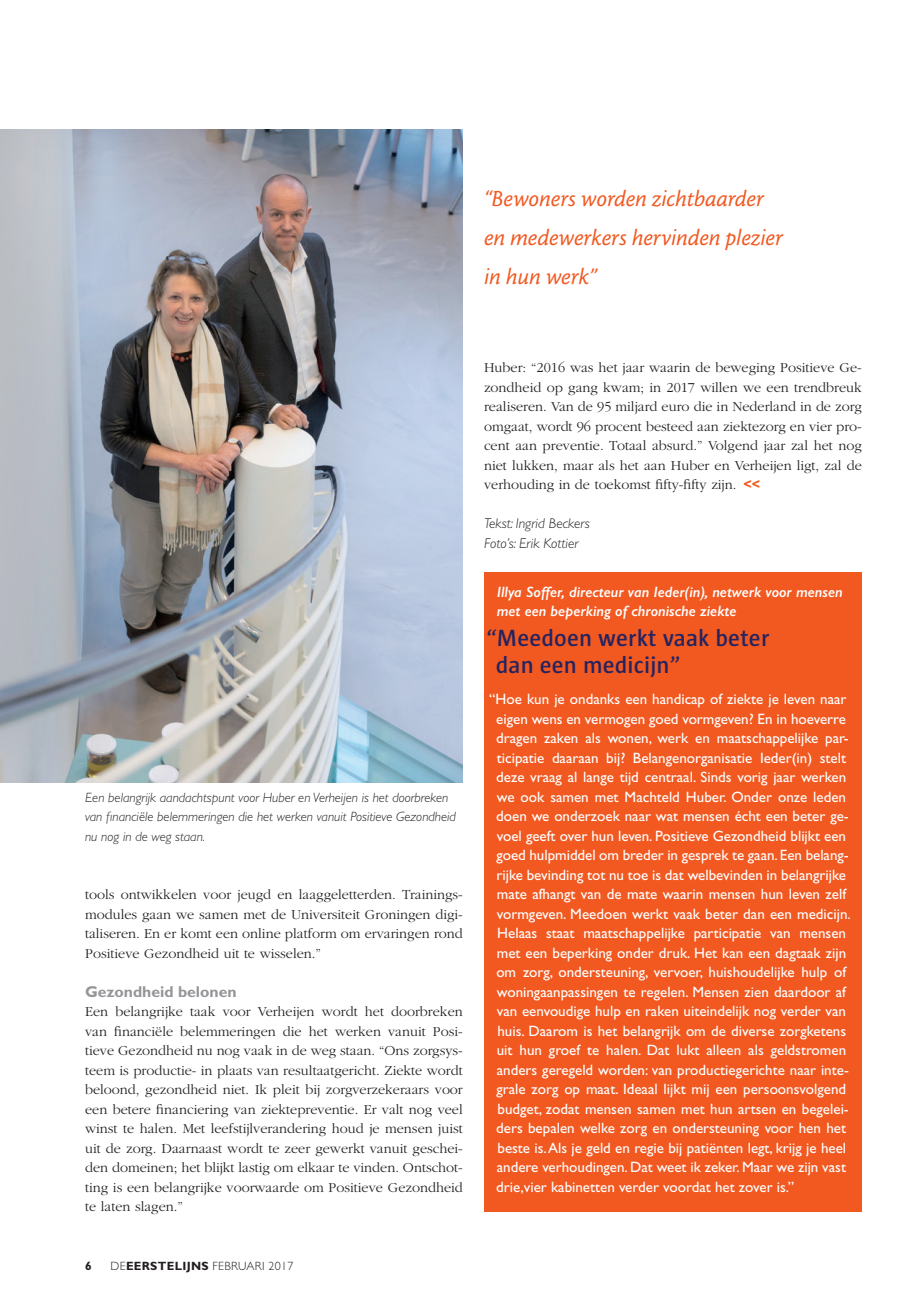
<style>
.page{position:relative;width:915px;height:1306px;background:#fff}
.page>*{position:absolute;margin:0;border:0;box-sizing:border-box;transform-origin:0 0}
.t1{font:24px/39px "Cronos MM It 408 16";letter-spacing:.005em;color:#f15921}
.t2{font:600 24px/27px "Sun";letter-spacing:.005em;color:#26235f}
.t3{font:700 15.75px "Gill Sans";color:#939598}
.t4{font:15px/19.5px "Gill Sans";color:#fff}
.t5{font:italic 600 15px/19.5px "Gill Sans";color:#fff}
.t6{font:300 14.25px/19.5px "Garamond";color:#231f20;text-align:justify}
.t7{font:italic 300 14.25px/19.5px "Gill Sans";color:#231f20}
.t8{font:italic 300 13.5px/19.5px "Gill Sans";color:#231f20}
.t9{font:300 12px "Gill Sans";letter-spacing:.025em;color:#231f20}
.t10{font:700 12px "Gill Sans";color:#231f20}
.s1{font-weight:700}
.s2{font-family:"Gill Sans";font-weight:700;color:#f15921}
</style>
<div class="page">
<div style="left:484px;top:572px;width:377px;height:639px;background:#f15921"></div>
<img style="left:0;top:129px;width:462px;height:653px">
<h1 class="t1" style="left:484px;top:179px;width:300px">“Bewoners worden zichtbaarder en medewerkers hervinden plezier in hun werk”</h1>
<p class="t8" style="left:85px;top:787px;width:372px">Een belangrijk aandachtspunt voor Huber en Verheijen is het doorbreken van financiële belemmeringen die het werken vanuit Positieve Gezondheid nu nog in de weg staan.</p>
<p class="t6" style="left:85px;top:885px;width:379px">tools ontwikkelen voor jeugd en laaggeletterden. Trainings&shy;modules gaan we samen met de Universiteit Groningen digi&shy;taliseren. En er komt een online platform om ervaringen rond Positieve Gezondheid uit te wisselen.”</p>
<p class="t3" style="left:85px;top:982px;width:153px">Gezondheid belonen</p>
<p class="t6" style="left:85px;top:1002px;width:379px">Een belangrijke taak voor Verheijen wordt het doorbreken van financiële belemmeringen die het werken vanuit Posi&shy;tieve Gezondheid nu nog vaak in de weg staan. “Ons zorgsys&shy;teem is productie- in plaats van resultaatgericht. Ziekte wordt beloond, gezondheid niet. Ik pleit bij zorgverzekeraars voor een betere financiering van ziektepreventie. Er valt nog veel winst te halen. Met leefstijlverandering houd je mensen juist uit de zorg. Daarnaast wordt te zeer gewerkt vanuit geschei&shy;den domeinen; het blijkt lastig om elkaar te vinden. Ontschot&shy;ting is een belangrijke voorwaarde om Positieve Gezondheid te laten slagen.”</p>
<p class="t10" style="left:85px;top:1258px;width:8px">6</p>
<p class="t9" style="left:111px;top:1258px;width:184px">DE<span class="s1">EERSTELIJNS</span> FEBRUARI 2017</p>
<p class="t6" style="left:484px;top:358px;width:379px">Huber: “2016 was het jaar waarin de beweging Positieve Ge&shy;zondheid op gang kwam; in 2017 willen we een trendbreuk realiseren. Van de 95 miljard euro die in Nederland in de zorg omgaat, wordt 96 procent besteed aan ziektezorg en vier pro&shy;cent aan preventie. Totaal absurd.” Volgend jaar zal het nog niet lukken, maar als het aan Huber en Verheijen ligt, zal de verhouding in de toekomst fifty-fifty zijn. <span class="s2">&lt;&lt;</span></p>
<p class="t7" style="left:484px;top:514px;width:107px">Tekst: Ingrid Beckers<br>Foto’s: Erik Kottier</p>
<p class="t5" style="left:496px;top:582px;width:347px">Illya Soffer, directeur van Ieder(in), netwerk voor mensen met een beperking of chronische ziekte</p>
<h1 class="t2" style="left:495px;top:624px;width:275px;text-indent:-10px">“Meedoen werkt vaak beter dan een medicijn”</h1>
<p class="t4" style="left:496px;top:689px;width:356px;text-indent:-7px">“Hoe kun je ondanks een handicap of ziekte je leven naar eigen wens en vermogen goed vormgeven? En in hoeverre dragen zaken als wonen, werk en maatschappelijke par&shy;ticipatie daaraan bij? Belangenorganisatie Ieder(in) stelt deze vraag al lange tijd centraal. Sinds vorig jaar werken we ook samen met Machteld Huber. Onder onze leden doen we onderzoek naar wat mensen écht een beter ge&shy;voel geeft over hun leven. Positieve Gezondheid blijkt een goed hulpmiddel om breder in gesprek te gaan. Een belang&shy;rijke bevinding tot nu toe is dat welbevinden in belangrijke mate afhangt van de mate waarin mensen hun leven zelf vormgeven. Meedoen werkt vaak beter dan een medicijn.<br>Helaas staat maatschappelijke participatie van mensen met een beperking onder druk. Het kan een dagtaak zijn om zorg, ondersteuning, vervoer, huishoudelijke hulp of woningaanpassingen te regelen. Mensen zien daardoor af van eenvoudige hulp en raken uiteindelijk nog verder van huis. Daarom is het belangrijk om de diverse zorgketens uit hun groef te halen. Dat lukt alleen als geldstromen anders geregeld worden: van productiegerichte naar inte&shy;grale zorg op maat. Ideaal lijkt mij een persoonsvolgend budget, zodat mensen samen met hun artsen en begelei&shy;ders bepalen welke zorg en ondersteuning voor hen het beste is. Als je geld en regie bij patiënten legt, krijg je heel andere verhoudingen. Dat weet ik zeker. Maar we zijn vast drie,vier kabinetten verder voordat het zover is.”</p>
</div>
